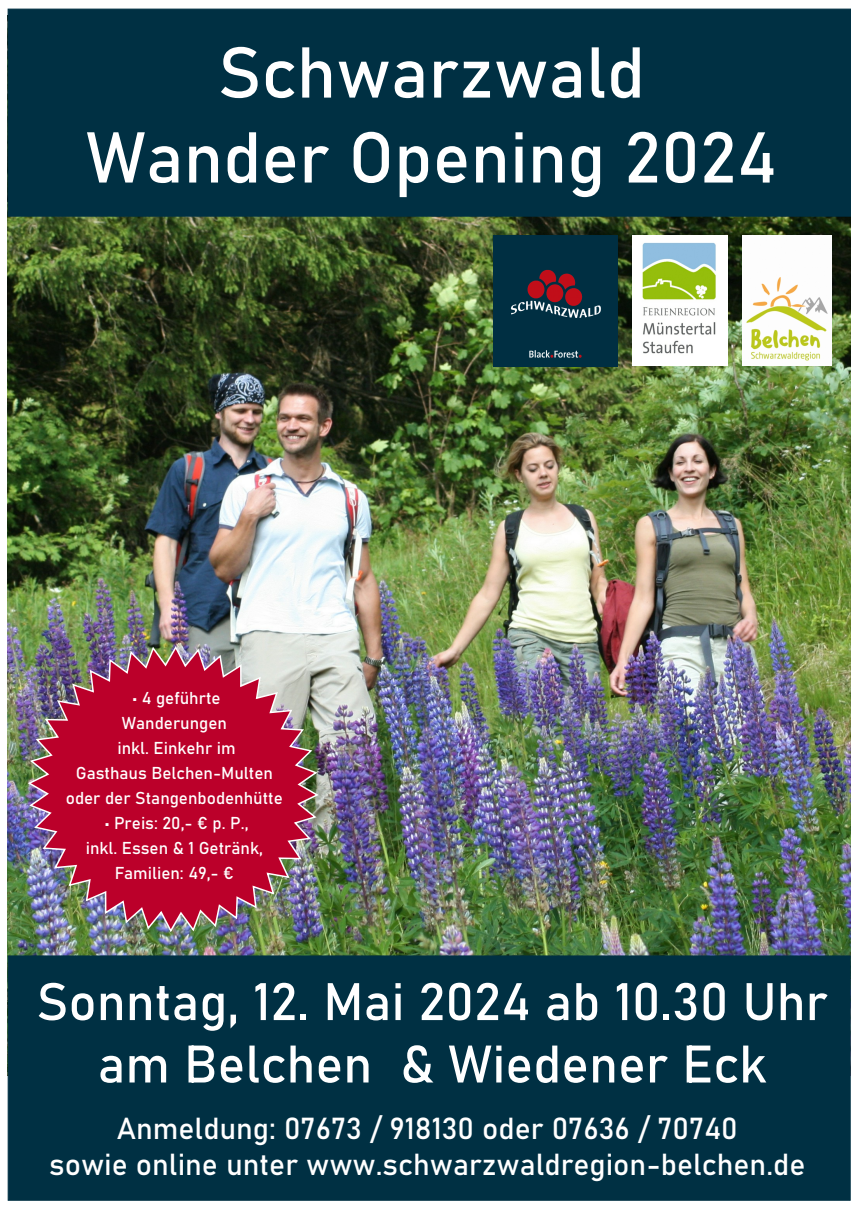
<style>
.page{position:relative;width:859px;height:1208px;background:#fff}
.page>*{position:absolute;margin:0;border:0;box-sizing:border-box;transform-origin:0 0}
.t1{font:70.8px/84.9px "Bahnschrift";color:#fff;text-align:center}
.t2{font:52px/62.4px "Bahnschrift";color:#fff;text-align:center}
.t3{font:30px/36px "Bahnschrift";color:#fff;text-align:center}
.t4{font:17px/25px "Bahnschrift";color:#fff;text-align:center}
</style>
<div class="page">
<img style="left:8px;top:217px;width:843px;height:738px">
<div style="left:8px;top:955px;width:843px;height:245px;background:#003043;border:1px solid #003043"></div>
<div style="left:8px;top:9px;width:843px;height:208px;background:#003043;border:1px solid #003043"></div>
<img style="left:26px;top:644px;width:294px;height:290px">
<div style="left:71px;top:738px;width:46px;height:50px;background:#bb002a;border:1px solid #bb002a;border-radius:50%"></div>
<div style="left:63px;top:718px;width:30px;height:35px;background:#bb002a;border:1px solid #bb002a;border-radius:50%"></div>
<img style="left:633px;top:236px;width:94px;height:130px">
<img style="left:743px;top:236px;width:89px;height:130px">
<img style="left:493px;top:235px;width:124px;height:131px">
<h1 class="t1" style="left:86px;top:34px;width:692px">Schwarzwald<br>Wander Opening 2024</h1>
<p class="t4" style="left:66px;top:686px;width:219px">• 4 geführte<br>Wanderungen<br>inkl. Einkehr im<br>Gasthaus Belchen-Multen oder der Stangenbodenhütte</p>
<p class="t4" style="left:86px;top:811px;width:179px">• Preis: 20,- € p. P., inkl. Essen &amp; 1 Getränk,<br>Familien: 49,- €</p>
<h2 class="t2" style="left:36px;top:973px;width:793px">Sonntag, 12. Mai 2024 ab 10.30 Uhr am Belchen &amp; Wiedener Eck</h2>
<h3 class="t3" style="left:49px;top:1112px;width:758px">Anmeldung: 07673 / 918130 oder 07636 / 70740<br>sowie online unter www.schwarzwaldregion-belchen.de</h3>
</div>
